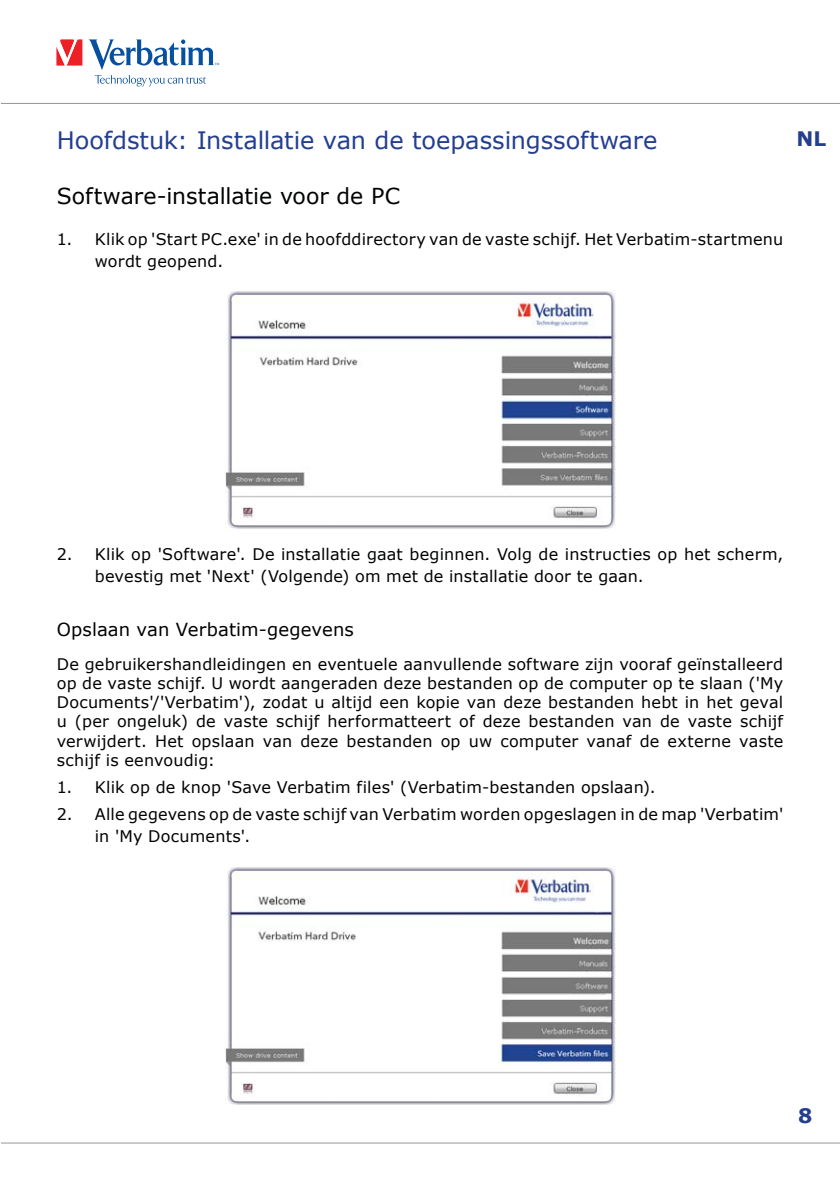
<style>
.page{position:relative;width:840px;height:1191px;background:#fff}
.page>*{position:absolute;margin:0;border:0;box-sizing:border-box;transform-origin:0 0}
.t1{font:24px "Verdana";color:#243e90}
.t2{font:22px "Verdana";color:#010202}
.t3{font:700 20px "Verdana";color:#243e90}
.t4{font:18px "Verdana";letter-spacing:.005em;color:#010202}
.t5{font:16px/19.2px "Verdana";letter-spacing:.015em;color:#010202}
</style>
<div class="page">
<hr style="left:1px;top:1142px;width:838px;height:1px;background:#939598">
<hr style="left:1px;top:103px;width:838px;height:1px;background:#939598">
<svg style="left:56px;top:39px;width:26px;height:27px"></svg>
<svg style="left:88px;top:39px;width:131px;height:47px"></svg>
<img style="left:226px;top:291px;width:388px;height:238px">
<img style="left:226px;top:866px;width:388px;height:238px">
<h1 class="t1" style="left:57px;top:124px;width:602px">Hoofdstuk: Installatie van de toepassingssoftware</h1>
<h2 class="t2" style="left:57px;top:180px;width:344px">Software-installatie voor de PC</h2>
<p class="t5" style="left:95px;top:228px;width:689px;line-height:21.6px;text-indent:-38px">1. Klik op 'Start PC.exe' in de hoofddirectory van de vaste schijf. Het Verbatim-startmenu wordt geopend.</p>
<p class="t3" style="left:796px;top:124px;width:31px">NL</p>
<p class="t5" style="left:95px;top:543px;width:689px;line-height:21.6px;text-indent:-38px">2. Klik op 'Software'. De installatie gaat beginnen. Volg de instructies op het scherm, bevestig met 'Next' (Volgende) om met de installatie door te gaan.</p>
<p class="t4" style="left:57px;top:617px;width:298px">Opslaan van Verbatim-gegevens</p>
<p class="t5" style="left:57px;top:654px;width:727px;text-align:justify">De gebruikershandleidingen en eventuele aanvullende software zijn vooraf geïnstalleerd op de vaste schijf. U wordt aangeraden deze bestanden op de computer op te slaan ('My Documents'/'Verbatim'), zodat u altijd een kopie van deze bestanden hebt in het geval u (per ongeluk) de vaste schijf herformatteert of deze bestanden van de vaste schijf verwijdert. Het opslaan van deze bestanden op uw computer vanaf de externe vaste schijf is eenvoudig:</p>
<p class="t5" style="left:57px;top:777px;width:600px">1. Klik op de knop 'Save Verbatim files' (Verbatim-bestanden opslaan).</p>
<p class="t5" style="left:95px;top:803px;width:689px;line-height:21.6px;text-indent:-38px">2. Alle gegevens op de vaste schijf van Verbatim worden opgeslagen in de map 'Verbatim' in 'My Documents'.</p>
<p class="t3" style="left:797px;top:1101px;width:16px">8</p>
</div>
